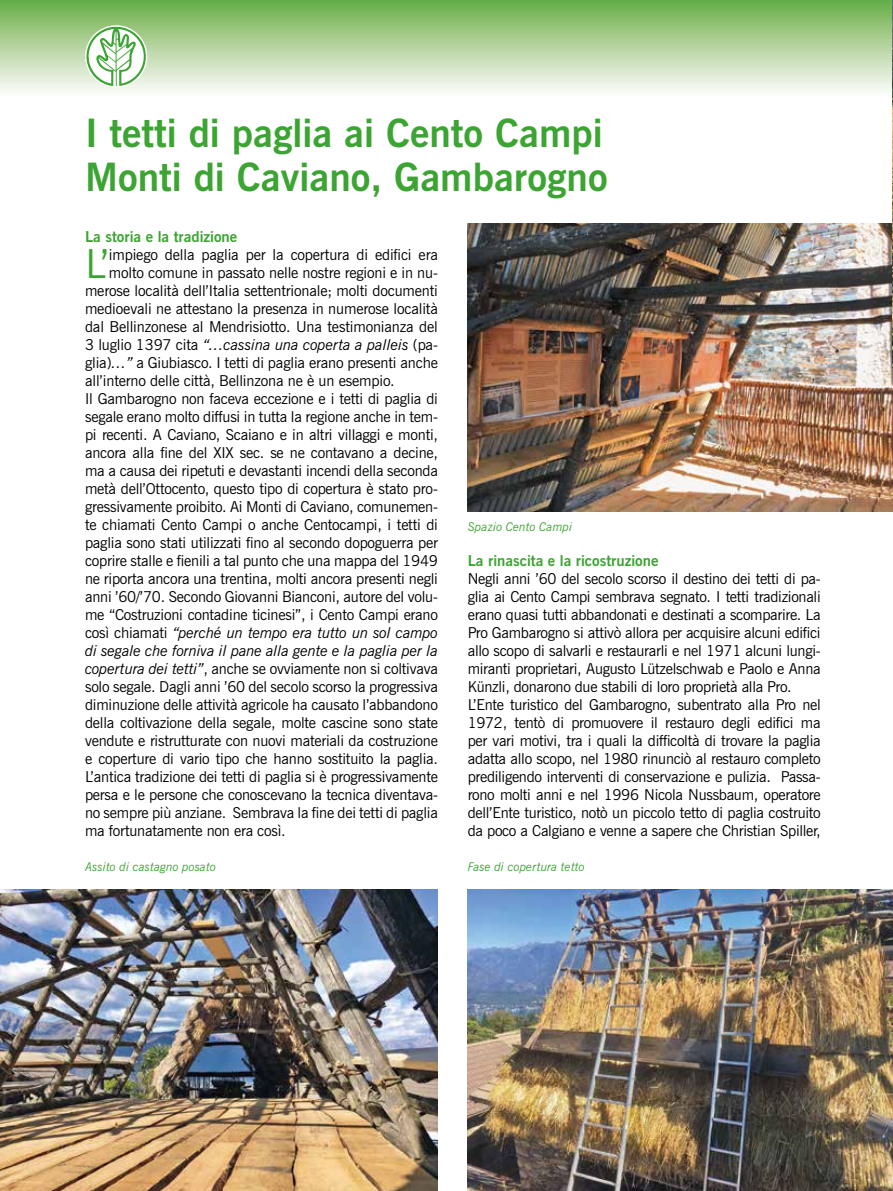
<style>
.page{position:relative;width:893px;height:1191px;background:#fff}
.page>*{position:absolute;margin:0;border:0;box-sizing:border-box;transform-origin:0 0}
.t1{font:39.9px "News Gothic BT";color:#3ca432}
.t2{font:700 39px/43.5px "News Gothic BT";color:#3ca432}
.t3{font:15px/18px "News Gothic BT";letter-spacing:-.015em;color:#000}
.t4{font:italic 15px "News Gothic BT";letter-spacing:-.015em;color:#000}
.t5{font:700 15px "News Gothic BT";color:#3ca432}
.t6{font:italic 12px "News Gothic BT";color:#3ca432}
.s1{font-style:normal}
.s2{font-style:italic}
</style>
<div class="page">
<div style="left:0;top:0;width:893px;height:98px;background:linear-gradient(to bottom,#6aad47,#fffeff)"></div>
<img style="left:0;top:890px;width:438px;height:301px">
<img style="left:468px;top:890px;width:425px;height:301px">
<img style="left:468px;top:224px;width:425px;height:288px">
<img style="left:892px;top:0;width:1px;height:368px">
<svg style="left:86px;top:26px;width:60px;height:60px"></svg>
<h2 class="t2" style="left:85px;top:111px;width:524px">I tetti di paglia ai Cento Campi<br>Monti di Caviano, Gambarogno</h2>
<p class="t5" style="left:85px;top:227px;width:154px">La storia e la tradizione</p>
<h1 class="t1" style="left:85px;top:239px;width:26px">L’</h1>
<p class="t3" style="left:109px;top:245px;width:331px">impiego della paglia per la copertura di edifici era</p>
<p class="t3" style="left:109px;top:263px;width:331px">molto comune in passato nelle nostre regioni e in nu-</p>
<p class="t3" style="left:85px;top:281px;width:354px">merose località dell’Italia settentrionale; molti documenti</p>
<p class="t3" style="left:85px;top:299px;width:354px">medioevali ne attestano la presenza in numerose località</p>
<p class="t3" style="left:85px;top:317px;width:354px">dal Bellinzonese al Mendrisiotto. Una testimonianza del</p>
<p class="t4" style="left:85px;top:335px;width:354px"><span class="s1">3 luglio 1397 cita</span> “…cassina una coperta a palleis <span class="s1">(pa-</span></p>
<p class="t3" style="left:85px;top:353px;width:354px">glia)<span class="s2">…”</span> a Giubiasco. I tetti di paglia erano presenti anche</p>
<p class="t3" style="left:85px;top:371px;width:311px">all’interno delle città, Bellinzona ne è un esempio.</p>
<p class="t3" style="left:85px;top:389px;width:354px">Il Gambarogno non faceva eccezione e i tetti di paglia di</p>
<p class="t3" style="left:85px;top:407px;width:354px">segale erano molto diffusi in tutta la regione anche in tem-</p>
<p class="t3" style="left:85px;top:425px;width:354px">pi recenti. A Caviano, Scaiano e in altri villaggi e monti,</p>
<p class="t3" style="left:85px;top:443px;width:354px">ancora alla fine del XIX sec. se ne contavano a decine,</p>
<p class="t3" style="left:85px;top:461px;width:354px">ma a causa dei ripetuti e devastanti incendi della seconda</p>
<p class="t3" style="left:85px;top:479px;width:354px">metà dell’Ottocento, questo tipo di copertura è stato pro-</p>
<p class="t3" style="left:85px;top:497px;width:354px">gressivamente proibito. Ai Monti di Caviano, comunemen-</p>
<p class="t3" style="left:85px;top:515px;width:354px">te chiamati Cento Campi o anche Centocampi, i tetti di</p>
<p class="t3" style="left:85px;top:533px;width:354px">paglia sono stati utilizzati fino al secondo dopoguerra per</p>
<p class="t3" style="left:85px;top:551px;width:354px">coprire stalle e fienili a tal punto che una mappa del 1949</p>
<p class="t3" style="left:85px;top:569px;width:354px">ne riporta ancora una trentina, molti ancora presenti negli</p>
<p class="t3" style="left:85px;top:587px;width:354px">anni ’60/’70. Secondo Giovanni Bianconi, autore del volu-</p>
<p class="t3" style="left:85px;top:605px;width:354px">me “Costruzioni contadine ticinesi”, i Cento Campi erano</p>
<p class="t4" style="left:85px;top:623px;width:354px"><span class="s1">così chiamati</span> “perché un tempo era tutto un sol campo</p>
<p class="t4" style="left:85px;top:641px;width:354px">di segale che forniva il pane alla gente e la paglia per la</p>
<p class="t3" style="left:85px;top:659px;width:354px"><span class="s2">copertura dei tetti”</span>, anche se ovviamente non si coltivava</p>
<p class="t3" style="left:85px;top:677px;width:354px">solo segale. Dagli anni ’60 del secolo scorso la progressiva</p>
<p class="t3" style="left:85px;top:695px;width:354px">diminuzione delle attività agricole ha causato l’abbandono</p>
<p class="t3" style="left:85px;top:713px;width:354px">della coltivazione della segale, molte cascine sono state</p>
<p class="t3" style="left:85px;top:731px;width:354px">vendute e ristrutturate con nuovi materiali da costruzione</p>
<p class="t3" style="left:85px;top:749px;width:354px">e coperture di vario tipo che hanno sostituito la paglia.</p>
<p class="t3" style="left:85px;top:767px;width:354px">L’antica tradizione dei tetti di paglia si è progressivamente</p>
<p class="t3" style="left:85px;top:785px;width:354px">persa e le persone che conoscevano la tecnica diventava-</p>
<p class="t3" style="left:85px;top:803px;width:354px">no sempre più anziane. Sembrava la fine dei tetti di paglia</p>
<p class="t3" style="left:85px;top:821px;width:202px">ma fortunatamente non era così.</p>
<p class="t6" style="left:468px;top:519px;width:106px">Spazio Cento Campi</p>
<p class="t5" style="left:468px;top:551px;width:192px">La rinascita e la ricostruzione</p>
<p class="t3" style="left:468px;top:569px;width:354px">Negli anni ’60 del secolo scorso il destino dei tetti di pa&shy;glia ai Cento Campi sembrava segnato. I tetti tradizionali erano quasi tutti abbandonati e destinati a scomparire. La Pro Gambarogno si attivò allora per acquisire alcuni edifici allo scopo di salvarli e restaurarli e nel 1971 alcuni lungi&shy;miranti proprietari, Augusto Lützelschwab e Paolo e Anna Künzli, donarono due stabili di loro proprietà alla Pro.<br>L’Ente turistico del Gambarogno, subentrato alla Pro nel 1972, tentò di promuovere il restauro degli edifici ma per vari motivi, tra i quali la difficoltà di trovare la paglia adatta allo scopo, nel 1980 rinunciò al restauro completo prediligendo interventi di conservazione e pulizia. Passa&shy;rono molti anni e nel 1996 Nicola Nussbaum, operatore dell’Ente turistico, notò un piccolo tetto di paglia costruito da poco a Calgiano e venne a sapere che Christian Spiller,</p>
<p class="t6" style="left:85px;top:859px;width:132px">Assito di castagno posato</p>
<p class="t6" style="left:468px;top:859px;width:119px">Fase di copertura tetto</p>
</div>
